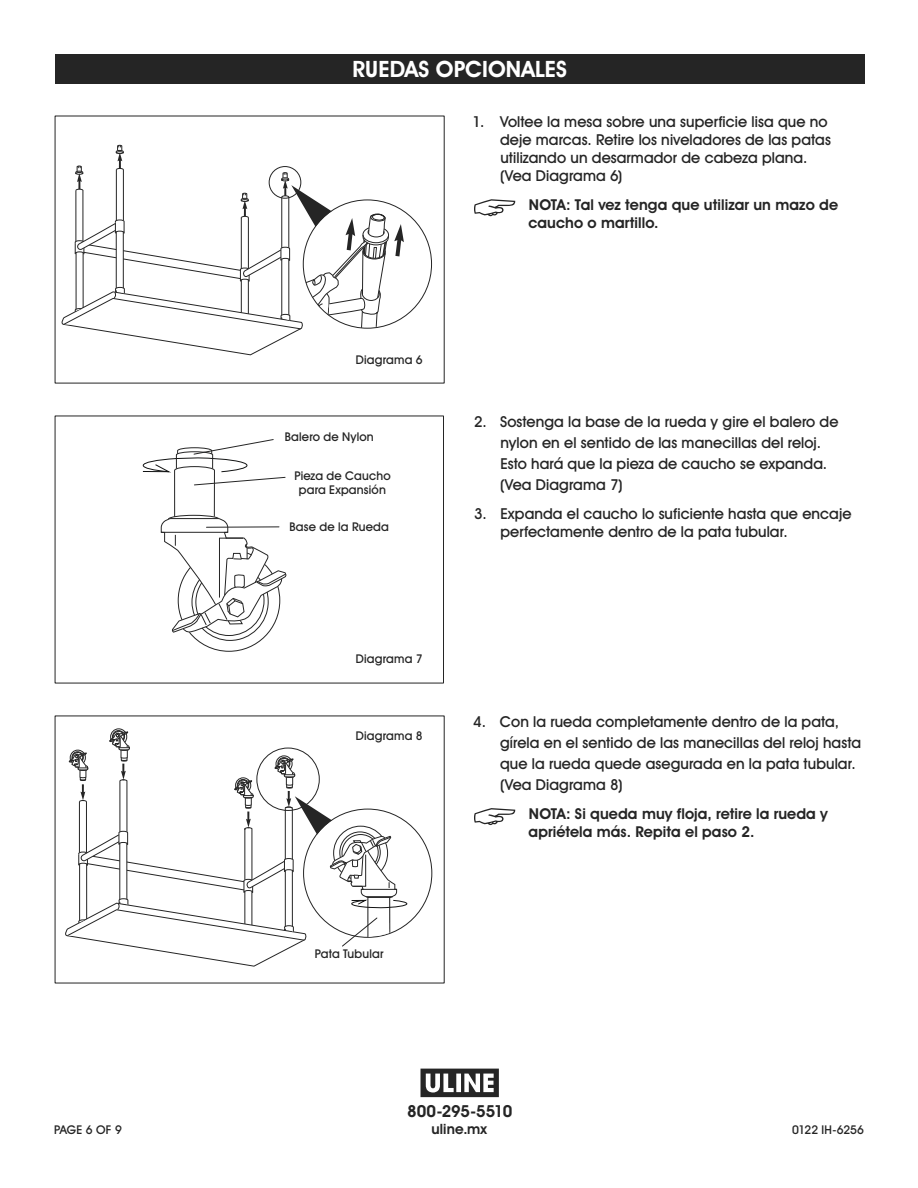
<style>
.page{position:relative;width:918px;height:1188px;background:#fff}
.page>*{position:absolute;margin:0;border:0;box-sizing:border-box;transform-origin:0 0}
.t1{font:700 22.5px "Uline Two Knine";letter-spacing:.005em;color:#fff}
.t2{font:700 16.5px "Uline Two Knine";letter-spacing:-.015em;color:#252525}
.t3{font:15px/21px "Uline Two Knine";letter-spacing:.005em;color:#252525}
.t4{font:700 15px/18px "Uline Two Knine";letter-spacing:.005em;color:#252525}
.t5{font:700 14.25px "Uline Two Knine";letter-spacing:.01em;color:#252525}
.t6{font:12px/13.5px "Uline Two Knine";letter-spacing:.015em;color:#252525;text-align:center}
.t7{font:12px "Uline Two Knine";letter-spacing:-.01em;color:#252525}
</style>
<div class="page">
<svg style="left:474px;top:199px;width:41px;height:17px"></svg>
<svg style="left:474px;top:808px;width:41px;height:17px"></svg>
<div style="left:55px;top:54px;width:810px;height:30px;background:#252525"></div>
<svg style="left:61px;top:145px;width:343px;height:211px"></svg>
<svg style="left:143px;top:439px;width:144px;height:213px"></svg>
<hr style="left:206px;top:526px;width:73px;height:2px;background:#252525">
<svg style="left:65px;top:729px;width:342px;height:238px"></svg>
<svg style="left:421px;top:1069px;width:78px;height:28px"></svg>
<h1 class="t1" style="left:353px;top:56px;width:216px">RUEDAS OPCIONALES</h1>
<p class="t6" style="left:356px;top:353px;width:68px">Diagrama 6</p>
<p class="t6" style="left:285px;top:430px;width:90px">Balero de Nylon</p>
<p class="t6" style="left:294px;top:469px;width:98px">Pieza de Caucho para Expansión</p>
<p class="t6" style="left:290px;top:519px;width:101px">Base de la Rueda</p>
<p class="t6" style="left:356px;top:652px;width:68px">Diagrama 7</p>
<p class="t6" style="left:356px;top:729px;width:68px">Diagrama 8</p>
<p class="t6" style="left:315px;top:946px;width:70px">Pata Tubular</p>
<p class="t3" style="left:500px;top:113px;width:332px;line-height:18px;text-indent:-27px">1. Voltee la mesa sobre una superficie lisa que no deje marcas. Retire los niveladores de las patas utilizando un desarmador de cabeza plana. (Vea Diagrama 6)</p>
<p class="t4" style="left:528px;top:196px;width:311px">NOTA: Tal vez tenga que utilizar un mazo de caucho o martillo.</p>
<p class="t3" style="left:500px;top:411px;width:340px;text-indent:-26px">2. Sostenga la base de la rueda y gire el balero de nylon en el sentido de las manecillas del reloj.<br>Esto hará que la pieza de caucho se expanda. (Vea Diagrama 7)</p>
<p class="t3" style="left:501px;top:505px;width:353px;line-height:18px;text-indent:-26px">3. Expanda el caucho lo suficiente hasta que encaje perfectamente dentro de la pata tubular.</p>
<p class="t3" style="left:500px;top:711px;width:362px;text-indent:-27px">4. Con la rueda completamente dentro de la pata, gírela en el sentido de las manecillas del reloj hasta que la rueda quede asegurada en la pata tubular. (Vea Diagrama 8)</p>
<p class="t4" style="left:529px;top:804px;width:301px">NOTA: Si queda muy floja, retire la rueda y apriétela más. Repita el paso 2.</p>
<p class="t2" style="left:407px;top:1102px;width:107px">800-295-5510</p>
<p class="t5" style="left:431px;top:1120px;width:57px">uline.mx</p>
<p class="t6" style="left:54px;top:1123px;width:69px">PAGE 6 OF 9</p>
<p class="t7" style="left:792px;top:1122px;width:73px">0122 IH-6256</p>
</div>
